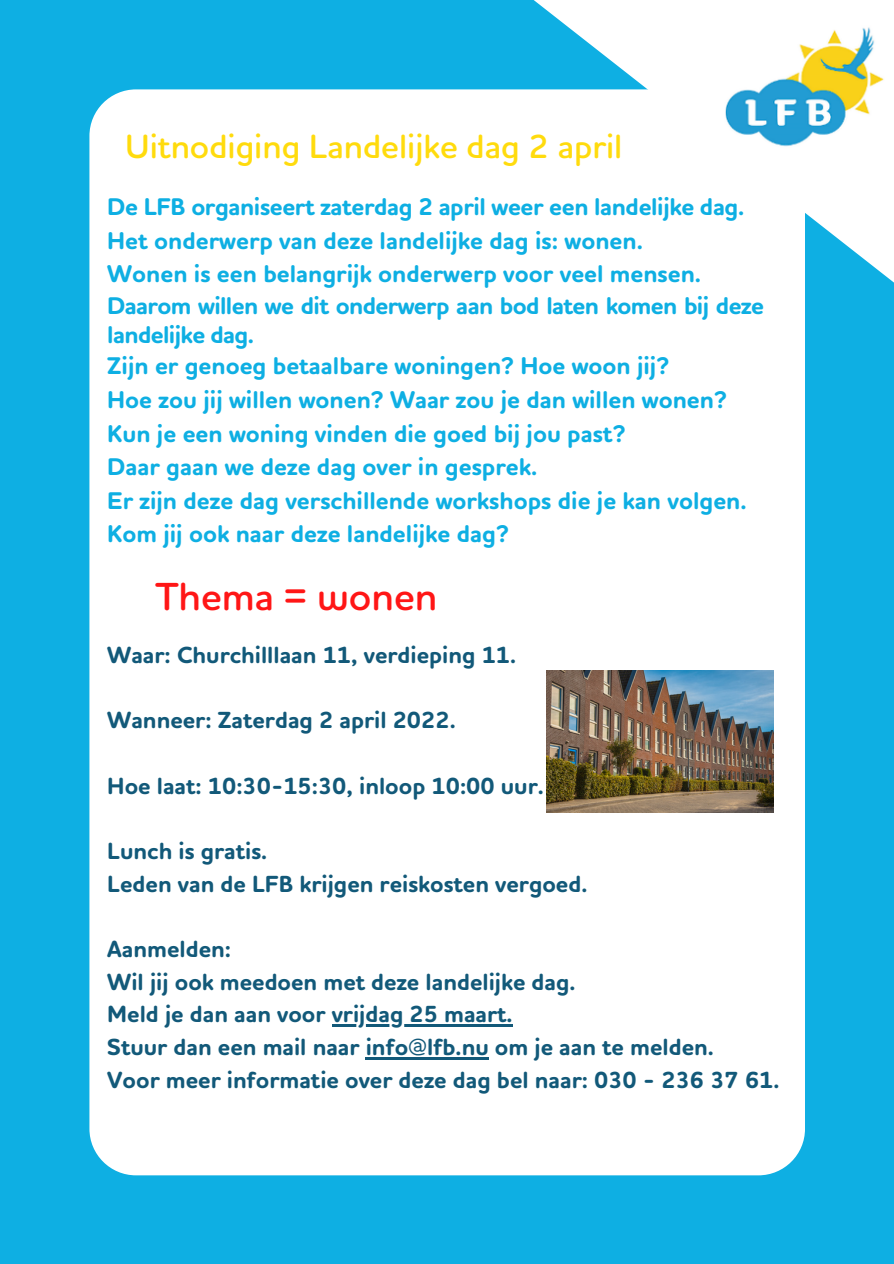
<style>
.page{position:relative;width:894px;height:1264px;background:#fff}
.page>*{position:absolute;margin:0;border:0;box-sizing:border-box;transform-origin:0 0}
.t1{font:600 39.75px "Houschka Rounded";color:#ff1616}
.t2{font:600 34.05px "Houschka Rounded";color:#ffdb0d}
.t3{font:700 24.6px "Houschka Rounded Alt";color:#0eafe3}
.t4{font:700 24.6px/29.1px "Houschka Rounded Alt";letter-spacing:-.025em;color:#0eafe3}
.t5{font:700 23.7px "Houschka Rounded Alt";color:#125979}
</style>
<div class="page">
<div style="left:0;top:0;width:893px;height:1263px;background:#0eafe3"></div>
<svg style="left:534px;top:0;width:359px;height:498px"></svg>
<div style="left:89px;top:89px;width:715px;height:1086px;background:#fff;border-radius:46px"></div>
<img style="left:724px;top:9px;width:160px;height:160px">
<img style="left:546px;top:670px;width:227px;height:142px">
<hr style="left:331px;top:1024px;width:181px;height:2px;background:#125979">
<hr style="left:365px;top:1057px;width:123px;height:2px;background:#125979">
<p class="t2" style="left:125px;top:132px;width:498px">Uitnodiging Landelijke dag 2 april</p>
<p class="t3" style="left:107px;top:191px;width:638px">De LFB organiseert zaterdag 2 april weer een landelijke dag.</p>
<p class="t3" style="left:107px;top:225px;width:537px">Het onderwerp van deze landelijke dag is: wonen.</p>
<p class="t3" style="left:107px;top:258px;width:595px">Wonen is een belangrijk onderwerp voor veel mensen.</p>
<p class="t4" style="left:107px;top:290px;width:658px">Daarom willen we dit onderwerp aan bod laten komen bij deze landelijke dag.</p>
<p class="t3" style="left:107px;top:350px;width:563px">Zijn er genoeg betaalbare woningen? Hoe woon jij?</p>
<p class="t3" style="left:107px;top:384px;width:621px">Hoe zou jij willen wonen? Waar zou je dan willen wonen?</p>
<p class="t3" style="left:107px;top:417px;width:519px">Kun je een woning vinden die goed bij jou past?</p>
<p class="t3" style="left:107px;top:451px;width:431px">Daar gaan we deze dag over in gesprek.</p>
<p class="t3" style="left:107px;top:484px;width:640px">Er zijn deze dag verschillende workshops die je kan volgen.</p>
<p class="t3" style="left:107px;top:518px;width:403px">Kom jij ook naar deze landelijke dag?</p>
<p class="t1" style="left:155px;top:579px;width:283px">Thema = wonen</p>
<p class="t5" style="left:107px;top:639px;width:410px">Waar: Churchilllaan 11, verdieping 11.</p>
<p class="t5" style="left:107px;top:705px;width:350px">Wanneer: Zaterdag 2 april 2022.</p>
<p class="t5" style="left:107px;top:770px;width:438px">Hoe laat: 10:30-15:30, inloop 10:00 uur.</p>
<p class="t5" style="left:107px;top:835px;width:161px">Lunch is gratis.</p>
<p class="t5" style="left:107px;top:868px;width:481px">Leden van de LFB krijgen reiskosten vergoed.</p>
<p class="t5" style="left:107px;top:933px;width:125px">Aanmelden:</p>
<p class="t5" style="left:107px;top:966px;width:469px">Wil jij ook meedoen met deze landelijke dag.</p>
<p class="t5" style="left:107px;top:999px;width:406px">Meld je dan aan voor vrijdag 25 maart.</p>
<p class="t5" style="left:107px;top:1031px;width:608px">Stuur dan een mail naar info@lfb.nu om je aan te melden.</p>
<p class="t5" style="left:107px;top:1064px;width:673px">Voor meer informatie over deze dag bel naar: 030 - 236 37 61.</p>
</div>
